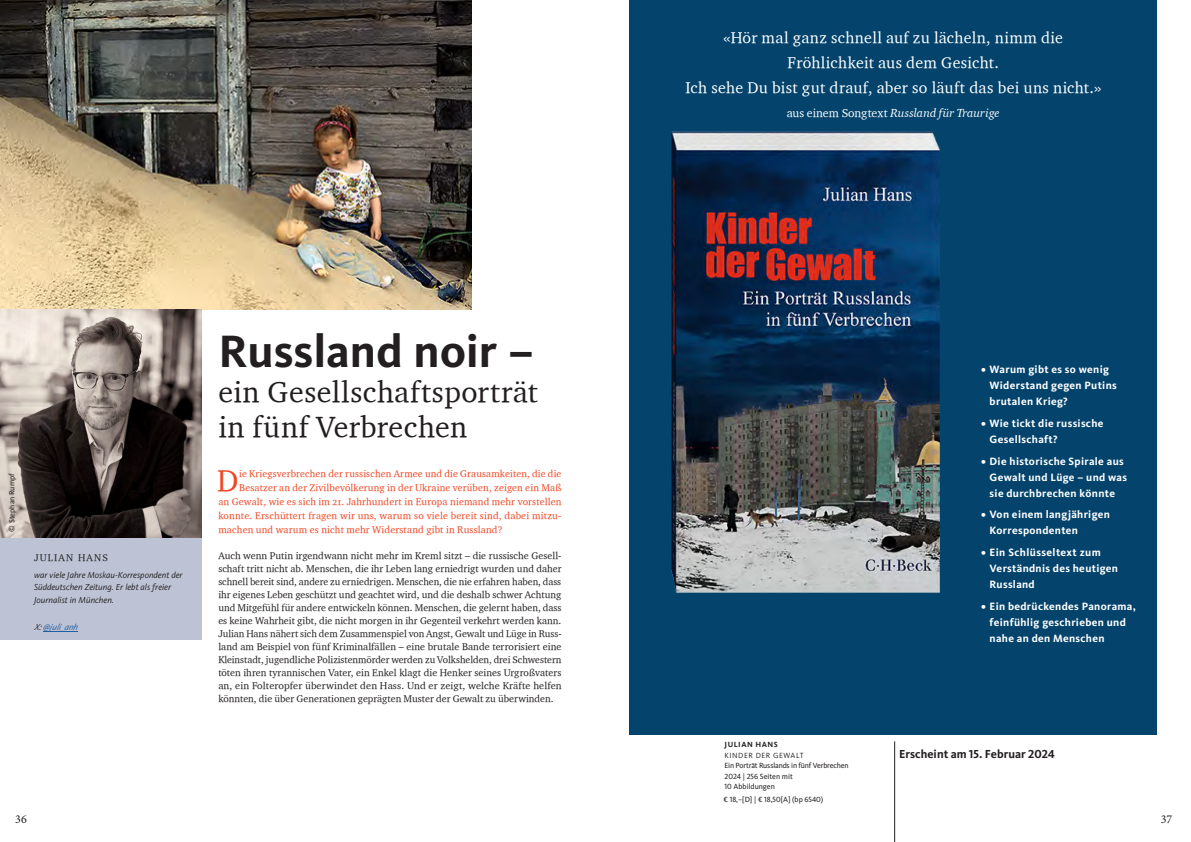
<style>
.page{position:relative;width:1191px;height:842px;background:#fff}
.page>*{position:absolute;margin:0;border:0;box-sizing:border-box;transform-origin:0 0}
.t1{font:700 47px "Kievit Pro";color:#231f20}
.t2{font:30.9px "Charter OSITCTT";color:#ef4724}
.t3{font:30px/35px "Charter OSITCTT";letter-spacing:.015em;color:#231f20}
.t4{font:16px/25px "Charter OSITCTT";letter-spacing:.02em;color:#fff;text-align:center}
.t5{font:12px "Charter OSITCTT Italic";color:#fff}
.t6{font:700 12px "Kievit Pro";color:#231f20}
.t7{font:12px "Minion Pro";color:#231f20}
.t8{font:700 11px/16px "Kievit Pro";letter-spacing:.03em;color:#fff}
.t9{font:10px/13px "Charter OSITCTT";color:#231f20;text-align:justify}
.t10{font:10px "Charter OSITCTT";letter-spacing:.015em;color:#ef4724}
.t11{font:10px "Charter OSITCTT";letter-spacing:.12em;color:#231f20}
.t12{font:italic 9px/13px "Kievit Pro";color:#231f20}
.t13{font:italic 9px "Kievit Pro";color:#205e9f}
.t14{font:7.8px/10.5px "Kievit Pro";letter-spacing:-.02em;color:#231f20}
.t15{font:7.8px "Kievit Pro";color:#231f20}
.t16{font:7.8px "Kievit Pro";letter-spacing:.07em;color:#231f20}
.t17{font:700 7.8px "Kievit Pro";letter-spacing:.07em;color:#231f20}
.s1{color:#231f20}
.s2{font-family:"Charter OSITCTT"}
</style>
<div class="page">
<img style="left:0;top:0;width:471px;height:309px">
<div style="left:629px;top:0;width:528px;height:734px;background:#03436c"></div>
<div style="left:0;top:537px;width:201px;height:102px;background:#bdc3d5"></div>
<hr style="left:43px;top:631px;width:35px;height:1px;background:#205e9f">
<img style="left:0;top:309px;width:201px;height:228px">
<img style="left:671px;top:131px;width:269px;height:462px">
<hr style="left:894px;top:741px;width:1px;height:101px;background:#231f20">
<p class="t15" style="left:7px;top:531px;width:60px;rotate:-90deg">© Stephan Rumpf</p>
<p class="t11" style="left:34px;top:551px;width:76px">JULIAN HANS</p>
<p class="t12" style="left:34px;top:568px;width:150px">war viele Jahre Moskau-Korrespondent der<br>Süddeutschen Zeitung. Er lebt als freier<br>Journalist in München.</p>
<p class="t13" style="left:34px;top:621px;width:48px"><span class="s1">X:</span>@juli_ anh</p>
<h1 class="t1" style="left:218px;top:323px;width:317px">Russland noir –</h1>
<h3 class="t3" style="left:218px;top:374px;width:321px">ein Gesellschaftsporträt in fünf Verbrechen</h3>
<h2 class="t2" style="left:217px;top:462px;width:23px">D</h2>
<p class="t10" style="left:239px;top:468px;width:324px">ie Kriegsverbrechen der russischen Armee und die Grausamkeiten, die die</p>
<p class="t10" style="left:239px;top:482px;width:324px">Besatzer an der Zivilbevölkerung in der Ukraine verüben, zeigen ein Maß</p>
<p class="t10" style="left:218px;top:496px;width:345px">an Gewalt, wie es sich im 21. Jahrhundert in Europa niemand mehr vorstellen</p>
<p class="t10" style="left:218px;top:510px;width:344px">konnte. Erschüttert fragen wir uns, warum so viele bereit sind, dabei mitzu-</p>
<p class="t10" style="left:218px;top:524px;width:286px">machen und warum es nicht mehr Widerstand gibt in Russland?</p>
<p class="t9" style="left:218px;top:549px;width:345px">Auch wenn Putin irgendwann nicht mehr im Kreml sitzt – die russische Gesell&shy;schaft tritt nicht ab. Menschen, die ihr Leben lang erniedrigt wurden und daher schnell bereit sind, andere zu erniedrigen. Menschen, die nie erfahren haben, dass ihr eigenes Leben geschützt und geachtet wird, und die deshalb schwer Achtung und Mitgefühl für andere entwickeln können. Menschen, die gelernt haben, dass es keine Wahrheit gibt, die nicht morgen in ihr Gegenteil verkehrt werden kann.<br>Julian Hans nähert sich dem Zusammenspiel von Angst, Gewalt und Lüge in Russ&shy;land am Beispiel von fünf Kriminalfällen – eine brutale Bande terrorisiert eine Kleinstadt, jugendliche Polizistenmörder werden zu Volkshelden, drei Schwestern töten ihren tyrannischen Vater, ein Enkel klagt die Henker seines Urgroßvaters an, ein Folteropfer überwindet den Hass. Und er zeigt, welche Kräfte helfen könnten, die über Generationen geprägten Muster der Gewalt zu überwinden.</p>
<h3 class="t4" style="left:685px;top:24px;width:417px">«Hör mal ganz schnell auf zu lächeln, nimm die<br>Fröhlichkeit aus dem Gesicht.<br>Ich sehe Du bist gut drauf, aber so läuft das bei uns nicht.»</h3>
<p class="t5" style="left:787px;top:106px;width:214px"><span class="s2">aus einem Songtext</span> Russland für Traurige</p>
<p class="t17" style="left:724px;top:740px;width:55px">JULIAN HANS</p>
<p class="t16" style="left:724px;top:750px;width:81px">KINDER DER GEWALT</p>
<p class="t14" style="left:724px;top:760px;width:126px">Ein Porträt Russlands in fünf Verbrechen<br>2024 | 256 Seiten mit<br>10 Abbildungen</p>
<p class="t15" style="left:723px;top:794px;width:101px">€ 18,–[D] | € 18,50[A] (bp 6540)</p>
<p class="t8" style="left:989px;top:362px;width:129px;text-indent:-9px">• Warum gibt es so wenig<br>Widerstand gegen Putins brutalen Krieg?</p>
<p class="t8" style="left:989px;top:415px;width:115px;text-indent:-9px">• Wie tickt die russische<br>Gesellschaft?</p>
<p class="t8" style="left:989px;top:453px;width:139px;text-indent:-9px">• Die historische Spirale aus<br>Gewalt und Lüge – und was sie durchbrechen könnte</p>
<p class="t8" style="left:989px;top:507px;width:122px;text-indent:-9px">• Von einem langjährigen<br>Korrespondenten</p>
<p class="t8" style="left:989px;top:544px;width:130px;text-indent:-9px">• Ein Schlüsseltext zum<br>Verständnis des heutigen<br>Russland</p>
<p class="t8" style="left:989px;top:598px;width:148px;text-indent:-9px">• Ein bedrückendes Panorama, feinfühlig geschrieben und nahe an den Menschen</p>
<p class="t6" style="left:899px;top:746px;width:157px">Erscheint am 15. Februar 2024</p>
<p class="t7" style="left:15px;top:812px;width:13px">36</p>
<p class="t7" style="left:1160px;top:812px;width:13px">37</p>
</div>
